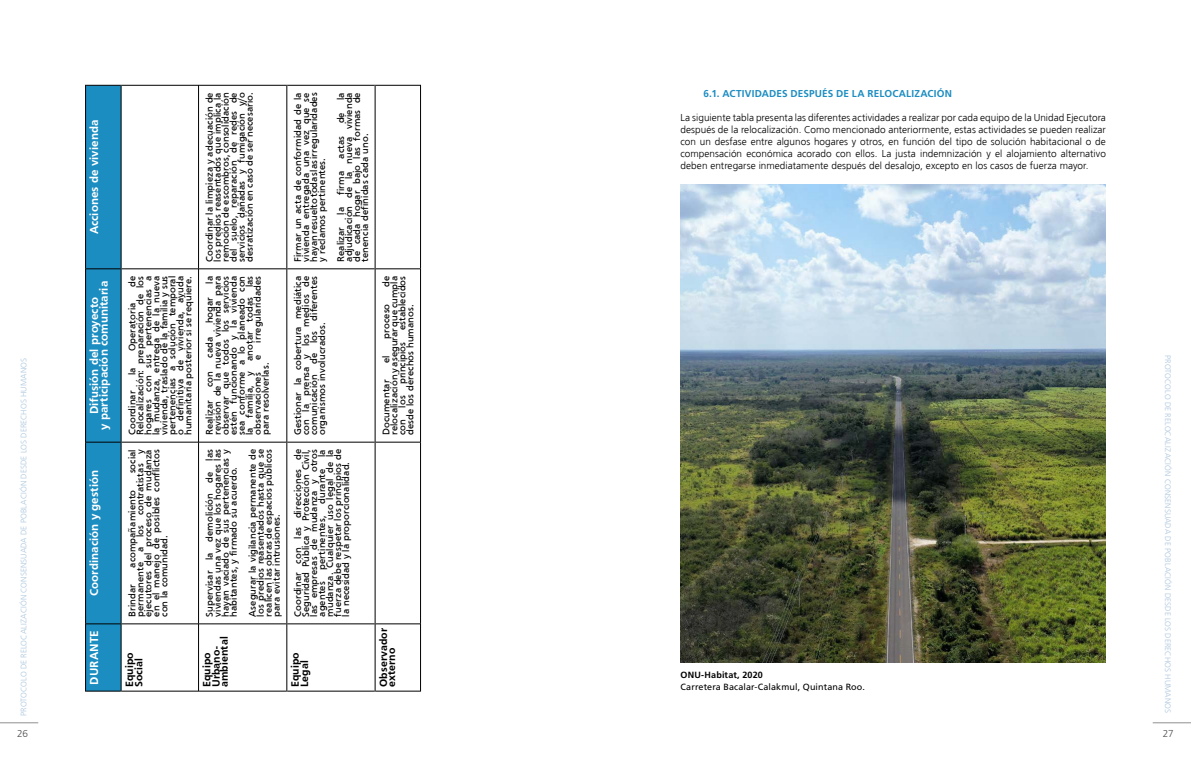
<style>
.page{position:relative;width:1191px;height:777px;background:#fff}
.page>*{position:absolute;margin:0;border:0;box-sizing:border-box;transform-origin:0 0}
.t1{font:700 12px/9.4px "Frutiger";letter-spacing:.005em;color:#fff;text-align:center}
.t2{font:700 11px/9.4px "Frutiger";letter-spacing:.005em;color:#000}
.t3{font:10px/8px "Frutiger";letter-spacing:.01em;color:#000;text-align:justify}
.t4{font:300 10px/12px "Frutiger";letter-spacing:.005em;color:#000;text-align:justify}
.t5{font:700 10px "Frutiger";letter-spacing:.015em;color:#1c8dc1}
.t6{font:300 10px "Frutiger";color:#505050}
.t7{font:9px "Frutiger LT Std";letter-spacing:.01em;color:#000}
.t8{font:700 9px "Frutiger";letter-spacing:.02em;color:#000}
.t9{font:300 8px "Frutiger";letter-spacing:.01em;color:#abc6dd}
</style>
<div class="page">
<hr style="left:0;top:722px;width:38px;height:1px;background:#909090">
<hr style="left:1152px;top:722px;width:39px;height:1px;background:#909090">
<svg style="left:86px;top:86px;width:35px;height:604px;background:#1b8bbe"></svg>
<hr style="left:85px;top:624px;width:1px;height:67px;background:#000">
<hr style="left:86px;top:690px;width:35px;height:1px;background:#000">
<hr style="left:85px;top:442px;width:1px;height:182px;background:#000">
<hr style="left:86px;top:623px;width:35px;height:1px;background:#000">
<hr style="left:85px;top:269px;width:1px;height:173px;background:#000">
<hr style="left:86px;top:441px;width:35px;height:1px;background:#000">
<hr style="left:85px;top:85px;width:1px;height:184px;background:#000">
<hr style="left:86px;top:268px;width:35px;height:1px;background:#000">
<hr style="left:86px;top:85px;width:35px;height:1px;background:#000">
<hr style="left:121px;top:624px;width:1px;height:67px;background:#000">
<hr style="left:122px;top:690px;width:76px;height:1px;background:#000">
<hr style="left:121px;top:442px;width:1px;height:182px;background:#000">
<hr style="left:122px;top:623px;width:76px;height:1px;background:#000">
<hr style="left:121px;top:269px;width:1px;height:173px;background:#000">
<hr style="left:122px;top:441px;width:76px;height:1px;background:#000">
<hr style="left:121px;top:85px;width:1px;height:184px;background:#000">
<hr style="left:122px;top:268px;width:76px;height:1px;background:#000">
<hr style="left:122px;top:85px;width:76px;height:1px;background:#000">
<hr style="left:198px;top:624px;width:1px;height:67px;background:#000">
<hr style="left:199px;top:690px;width:87px;height:1px;background:#000">
<hr style="left:198px;top:442px;width:1px;height:182px;background:#000">
<hr style="left:199px;top:623px;width:87px;height:1px;background:#000">
<hr style="left:198px;top:269px;width:1px;height:173px;background:#000">
<hr style="left:199px;top:441px;width:87px;height:1px;background:#000">
<hr style="left:198px;top:85px;width:1px;height:184px;background:#000">
<hr style="left:199px;top:268px;width:87px;height:1px;background:#000">
<hr style="left:199px;top:85px;width:87px;height:1px;background:#000">
<hr style="left:286px;top:624px;width:1px;height:67px;background:#000">
<hr style="left:287px;top:690px;width:87px;height:1px;background:#000">
<hr style="left:286px;top:442px;width:1px;height:182px;background:#000">
<hr style="left:287px;top:623px;width:87px;height:1px;background:#000">
<hr style="left:286px;top:269px;width:1px;height:173px;background:#000">
<hr style="left:287px;top:441px;width:87px;height:1px;background:#000">
<hr style="left:286px;top:85px;width:1px;height:184px;background:#000">
<hr style="left:287px;top:268px;width:87px;height:1px;background:#000">
<hr style="left:287px;top:85px;width:87px;height:1px;background:#000">
<hr style="left:374px;top:624px;width:1px;height:67px;background:#000">
<hr style="left:375px;top:690px;width:45px;height:1px;background:#000">
<hr style="left:374px;top:442px;width:1px;height:182px;background:#000">
<hr style="left:375px;top:623px;width:45px;height:1px;background:#000">
<hr style="left:374px;top:269px;width:1px;height:173px;background:#000">
<hr style="left:375px;top:441px;width:45px;height:1px;background:#000">
<hr style="left:374px;top:85px;width:1px;height:184px;background:#000">
<hr style="left:375px;top:268px;width:45px;height:1px;background:#000">
<hr style="left:375px;top:85px;width:45px;height:1px;background:#000">
<hr style="left:420px;top:624px;width:1px;height:67px;background:#000">
<hr style="left:420px;top:442px;width:1px;height:182px;background:#000">
<hr style="left:420px;top:269px;width:1px;height:173px;background:#000">
<hr style="left:420px;top:85px;width:1px;height:184px;background:#000">
<img style="left:680px;top:184px;width:426px;height:478px">
<p class="t1" style="left:89px;top:234px;width:116px;rotate:-90deg">Acciones de vivienda</p>
<p class="t3" style="left:205px;top:262px;width:171px;rotate:-90deg">Coordinar la limpieza y adecuación de los predios reasentados que implica la remoción de escombros, consolidación del suelo, reparación de redes de servicios dañadas y fumigación y/o desratización en caso de ser necesario.</p>
<p class="t3" style="left:294px;top:262px;width:171px;rotate:-90deg">Firmar un acta de conformidad de la vivienda entregada una vez que se hayan resuelto todas las irregularidades y reclamos pertinentes.</p>
<p class="t3" style="left:336px;top:262px;width:171px;rotate:-90deg">Realizar la firma actas de la adjudicación de la nueva vivienda de cada hogar bajo las formas de tenencia definidas cada uno.</p>
<p class="t5" style="left:703px;top:88px;width:250px">6.1. ACTIVIDADES DESPUÉS DE LA RELOCALIZACIÓN</p>
<p class="t4" style="left:680px;top:112px;width:427px">La siguiente tabla presenta las diferentes actividades a realizar por cada equipo de la Unidad Ejecutora después de la relocalización. Como mencionado anteriormente, estas actividades se pueden realizar con un desfase entre algunos hogares y otros, en función del tipo de solución habitacional o de compensación económica acorado con ellos. La justa indemnización y el alojamiento alternativo deben entregarse inmediatamente después del desalojo, excepto en los casos de fuerza mayor.</p>
<p class="t3" style="left:205px;top:435px;width:161px;text-indent:151px;rotate:-90deg">la revisión de la nueva vivienda para observar que todos los servicios estén funcionando y la vivienda sea conforme a lo planeado con la familia, y anotar todas las observaciones e irregularidades para resolverlas.</p>
<p class="t3" style="left:128px;top:435px;width:161px;text-indent:148px;rotate:-90deg">de Relocalización: preparación de los hogares con sus pertenencias a la mudanza, entrega de la nueva vivienda, traslado de la familia y sus pertenencias a solución temporal o definitiva de vivienda, ayuda humanitaria posterior si se requiere.</p>
<p class="t3" style="left:382px;top:435px;width:161px;text-indent:148px;rotate:-90deg">de relocalización y asegurar que cumpla con los principios establecidos desde los derechos humanos.</p>
<p class="t3" style="left:294px;top:435px;width:161px;rotate:-90deg">Gestionar la cobertura mediática con la prensa y los medios de comunicación de los diferentes organismos involucrados.</p>
<p class="t1" style="left:89px;top:430px;width:150px;rotate:-90deg">Difusión del proyecto<br>y participación comunitaria</p>
<p class="t3" style="left:205px;top:323px;width:28px;rotate:-90deg">hogar</p>
<p class="t3" style="left:128px;top:351px;width:50px;rotate:-90deg">Operatoria</p>
<p class="t3" style="left:382px;top:338px;width:36px;rotate:-90deg">proceso</p>
<p class="t3" style="left:205px;top:357px;width:22px;rotate:-90deg">cada</p>
<p class="t9" style="left:19px;top:716px;width:360px;rotate:-90deg">PROTOCOLO DE RELOCALIZACIÓN CONSENSUADA DE POBLACIÓN DESDE LOS DERECHOS HUMANOS</p>
<p class="t9" style="left:1172px;top:355px;width:360px;rotate:90deg">PROTOCOLO DE RELOCALIZACIÓN CONSENSUADA DE POBLACIÓN DESDE LOS DERECHOS HUMANOS</p>
<p class="t3" style="left:382px;top:363px;width:9px;rotate:-90deg">el</p>
<p class="t3" style="left:128px;top:375px;width:9px;rotate:-90deg">la</p>
<p class="t3" style="left:205px;top:387px;width:17px;rotate:-90deg">con</p>
<p class="t3" style="left:382px;top:435px;width:57px;rotate:-90deg">Documentar</p>
<p class="t3" style="left:128px;top:435px;width:46px;rotate:-90deg">Coordinar</p>
<p class="t3" style="left:205px;top:435px;width:36px;rotate:-90deg">Realizar</p>
<p class="t3" style="left:205px;top:617px;width:169px;rotate:-90deg">Supervisar la demolición de las viviendas una vez que los hogares las hayan vaciado de sus pertenencias y habitantes, y firmado su acuerdo.</p>
<p class="t3" style="left:248px;top:617px;width:169px;rotate:-90deg">Asegurar la vigilancia permanente de los predios reasentados hasta que se realicen las obras de espacios públicos para evitar intrusiones.</p>
<p class="t3" style="left:128px;top:617px;width:169px;text-indent:143px;rotate:-90deg">social permanente a los contratistas y ejecutores del proceso de mudanza en el manejo de posibles conflictos con la comunidad.</p>
<p class="t3" style="left:294px;top:617px;width:169px;rotate:-90deg">Coordinar con las direcciones de Seguridad Pública y Protección Civil, las empresas de mudanza y otros agentes pertinentes, durante la mudanza. Cualquier uso legal de la fuerza debe respetar los principios de la necesidad y la proporcionalidad.</p>
<p class="t1" style="left:89px;top:596px;width:128px;rotate:-90deg">Coordinación y gestión</p>
<p class="t3" style="left:128px;top:568px;width:79px;rotate:-90deg">acompañamiento</p>
<p class="t3" style="left:128px;top:617px;width:34px;rotate:-90deg">Brindar</p>
<p class="t2" style="left:379px;top:687px;width:61px;line-height:8px;rotate:-90deg">Observador externo</p>
<p class="t1" style="left:89px;top:685px;width:56px;rotate:-90deg">DURANTE</p>
<p class="t2" style="left:202px;top:687px;width:42px;rotate:-90deg">Equipo<br>Urbano-</p>
<p class="t2" style="left:219px;top:687px;width:52px;rotate:-90deg">ambiental</p>
<p class="t2" style="left:124px;top:687px;width:36px;rotate:-90deg">Equipo<br>Social</p>
<p class="t2" style="left:290px;top:687px;width:36px;rotate:-90deg">Equipo<br>Legal</p>
<p class="t8" style="left:680px;top:670px;width:84px">ONU-Habitat, 2020</p>
<p class="t7" style="left:680px;top:682px;width:186px">Carretera Bacalar-Calakmul, Quintana Roo.</p>
<p class="t6" style="left:17px;top:728px;width:12px">26</p>
<p class="t6" style="left:1162px;top:728px;width:12px">27</p>
</div>
